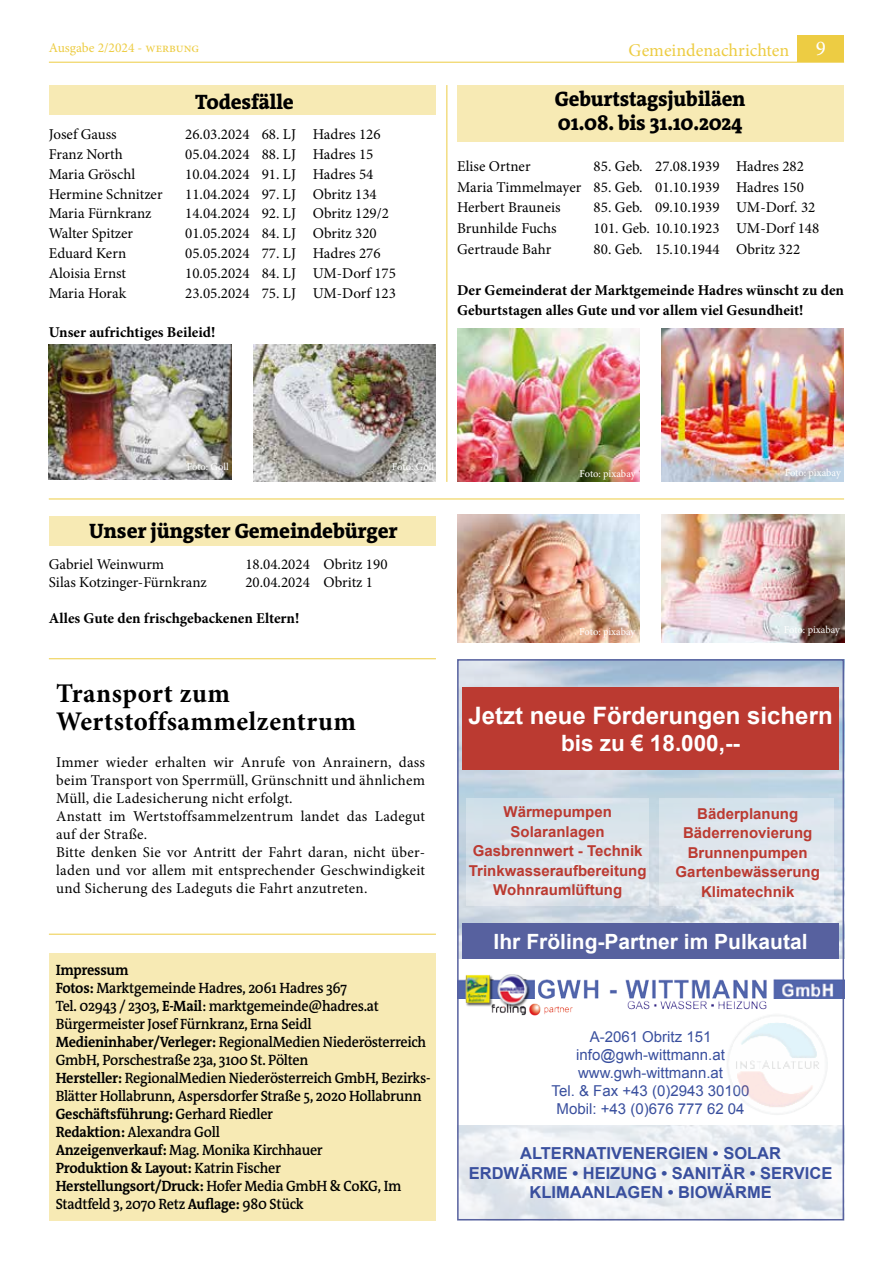
<style>
.page{position:relative;width:893px;height:1263px;background:#fff}
.page>*{position:absolute;margin:0;border:0;box-sizing:border-box;transform-origin:0 0}
.t1{font:700 27px/28.5px "Minion Pro";letter-spacing:.02em;color:#000}
.t2{font:700 24px "Arial";color:#fff}
.t3{font:700 22.5px "Arial";color:#fff}
.t4{font:800 21px/24px "The RM Antiqua";letter-spacing:-.01em;color:#000;scale:.95 1}
.t5{font:800 21px "The RM Antiqua";letter-spacing:-.01em;color:#000}
.t6{font:700 21px "Arial";color:#fff}
.t7{font:18px "Minion Pro";color:#edcc43}
.t8{font:700 16.5px/19.8px "Arial";color:#394f9e;text-align:center}
.t9{font:15px/20.5px "Minion Pro";color:#000;text-align:justify}
.t10{font:600 15px/18px "The RM Antiqua";letter-spacing:-.02em;color:#000;scale:.93 1}
.t11{font:15px/18px "Minion Pro";letter-spacing:.02em;color:#000}
.t12{font:700 15px/20.5px "Minion Pro";color:#000}
.t13{font:700 15px/19.5px "Arial";color:#bb3a31;text-align:center}
.t14{font:15px/18px "Arial";color:#394f9e;text-align:center}
.t15{font:13.5px "Minion Pro";color:#edcc43}
.t16{font:10.5px "Minion Pro";letter-spacing:-.005em;color:#fff}
.s1{font-size:21px;color:#fff}
.s2{font-weight:700}
</style>
<div class="page">
<div style="left:797px;top:35px;width:47px;height:27px;background:#edcc43"></div>
<hr style="left:49px;top:62px;width:795px;height:1px;background:#edcc43">
<hr style="left:446px;top:85px;width:1px;height:397px;background:#edcc43">
<div style="left:49px;top:952px;width:387px;height:268px;background:#f7eab4"></div>
<hr style="left:49px;top:934px;width:387px;height:1px;background:#edcc43">
<hr style="left:49px;top:658px;width:387px;height:1px;background:#edcc43">
<img style="left:457px;top:514px;width:183px;height:128px">
<img style="left:661px;top:514px;width:183px;height:128px">
<hr style="left:49px;top:499px;width:795px;height:1px;background:#edcc43">
<div style="left:457px;top:85px;width:387px;height:57px;background:#f7eab4"></div>
<div style="left:49px;top:516px;width:386px;height:30px;background:#f7eab4"></div>
<div style="left:49px;top:85px;width:387px;height:30px;background:#f7eab4"></div>
<img style="left:457px;top:328px;width:183px;height:154px">
<img style="left:661px;top:328px;width:183px;height:154px">
<img style="left:49px;top:344px;width:183px;height:135px">
<img style="left:253px;top:344px;width:183px;height:138px">
<img style="left:460px;top:662px;width:381px;height:297px">
<img style="left:460px;top:974px;width:381px;height:42px">
<div style="left:462px;top:687px;width:377px;height:83px;background:#bb3a31"></div>
<div style="left:462px;top:923px;width:377px;height:36px;background:#57619f"></div>
<div style="left:466px;top:798px;width:182px;height:107px;background:linear-gradient(to bottom,#d2e0e9,#e3e7ed)"></div>
<div style="left:659px;top:798px;width:174px;height:107px;background:linear-gradient(to bottom,#d6e2eb,#e6eaef)"></div>
<div style="left:457px;top:659px;width:387px;height:561px;border:2px solid #57619f"></div>
<img style="left:725px;top:1011px;width:104px;height:104px">
<p class="t15" style="left:49px;top:39px;width:152px">Ausgabe 2/2024 - werbung</p>
<p class="t7" style="left:629px;top:38px;width:199px">Gemeindenachrichten <span class="s1">9</span></p>
<h3 class="t5" style="left:195px;top:88px;width:100px">Todesfälle</h3>
<p class="t9" style="left:49px;top:124px;width:69px">Josef Gauss</p>
<p class="t9" style="left:185px;top:124px;width:197px">26.03.2024 68. LJ Hadres 126</p>
<p class="t9" style="left:49px;top:144px;width:76px">Franz North</p>
<p class="t9" style="left:185px;top:144px;width:190px">05.04.2024 88. LJ Hadres 15</p>
<p class="t9" style="left:49px;top:164px;width:88px">Maria Gröschl</p>
<p class="t9" style="left:185px;top:164px;width:190px">10.04.2024 91. LJ Hadres 54</p>
<p class="t9" style="left:49px;top:184px;width:115px">Hermine Schnitzer</p>
<p class="t9" style="left:185px;top:184px;width:193px">11.04.2024 97. LJ Obritz 134</p>
<p class="t9" style="left:49px;top:203px;width:104px">Maria Fürnkranz</p>
<p class="t9" style="left:185px;top:203px;width:205px">14.04.2024 92. LJ Obritz 129/2</p>
<p class="t9" style="left:49px;top:223px;width:86px">Walter Spitzer</p>
<p class="t9" style="left:185px;top:223px;width:193px">01.05.2024 84. LJ Obritz 320</p>
<p class="t9" style="left:49px;top:243px;width:79px">Eduard Kern</p>
<p class="t9" style="left:185px;top:243px;width:197px">05.05.2024 77. LJ Hadres 276</p>
<p class="t9" style="left:49px;top:263px;width:79px">Aloisia Ernst</p>
<p class="t9" style="left:185px;top:263px;width:212px">10.05.2024 84. LJ UM-Dorf 175</p>
<p class="t9" style="left:49px;top:283px;width:79px">Maria Horak</p>
<p class="t9" style="left:185px;top:283px;width:212px">23.05.2024 75. LJ UM-Dorf 123</p>
<p class="t12" style="left:49px;top:322px;width:168px">Unser aufrichtiges Beileid!</p>
<h3 class="t4" style="left:555px;top:87px;width:202px">Geburtstagsjubiläen<br>01.08. bis 31.10.2024</h3>
<p class="t9" style="left:457px;top:156px;width:348px;text-indent:136px">85. Geb. 27.08.1939 Hadres 282<br>Maria Timmelmayer 85. Geb. 01.10.1939 Hadres 150<br>Herbert Brauneis</p>
<p class="t9" style="left:457px;top:156px;width:75px">Elise Ortner</p>
<p class="t9" style="left:594px;top:197px;width:223px">85. Geb. 09.10.1939 UM-Dorf. 32</p>
<p class="t9" style="left:457px;top:218px;width:101px">Brunhilde Fuchs</p>
<p class="t9" style="left:594px;top:218px;width:227px">101. Geb. 10.10.1923 UM-Dorf 148</p>
<p class="t9" style="left:457px;top:239px;width:96px">Gertraude Bahr</p>
<p class="t9" style="left:594px;top:239px;width:208px">80. Geb. 15.10.1944 Obritz 322</p>
<p class="t12" style="left:457px;top:279px;width:388px">Der Gemeinderat der Marktgemeinde Hadres wünscht zu den<br>Geburtstagen alles Gute und vor allem viel Gesundheit!</p>
<p class="t16" style="left:187px;top:460px;width:44px">Foto: Goll</p>
<p class="t16" style="left:392px;top:460px;width:44px">Foto: Goll</p>
<h3 class="t5" style="left:89px;top:517px;width:310px">Unser jüngster Gemeindebürger</h3>
<p class="t9" style="left:49px;top:554px;width:117px">Gabriel Weinwurm</p>
<p class="t9" style="left:245px;top:554px;width:144px">18.04.2024 Obritz 190</p>
<p class="t9" style="left:49px;top:572px;width:159px">Silas Kotzinger-Fürnkranz</p>
<p class="t9" style="left:245px;top:572px;width:129px">20.04.2024 Obritz 1</p>
<p class="t12" style="left:49px;top:607px;width:252px">Alles Gute den frischgebackenen Eltern!</p>
<h1 class="t1" style="left:56px;top:678px;width:301px">Transport zum<br>Wertstoffsammelzentrum</h1>
<p class="t11" style="left:56px;top:753px;width:370px">Immer wieder erhalten wir Anrufe von Anrainern, dass beim Transport von Sperrmüll, Grünschnitt und ähnlichem Müll, die Ladesicherung nicht erfolgt.<br>Anstatt im Wertstoffsammelzentrum landet das Ladegut auf der Straße.<br>Bitte denken Sie vor Antritt der Fahrt daran, nicht über&shy;laden und vor allem mit entsprechender Geschwindigkeit und Sicherung des Ladeguts die Fahrt anzutreten.</p>
<p class="t10" style="left:56px;top:961px;width:404px"><span class="s2">Impressum<br>Fotos:</span> Marktgemeinde Hadres, 2061 Hadres 367<br>Tel. 02943 / 2303, <span class="s2">E-Mail</span>: marktgemeinde@hadres.at Bürgermeister Josef Fürnkranz, Erna Seidl <span class="s2">Medieninhaber/Verleger:</span> RegionalMedien Niederösterreich GmbH, Porschestraße 23a, 3100 St. Pölten<br><span class="s2">Hersteller:</span> RegionalMedien Niederösterreich GmbH, Bezirks-Blätter Hollabrunn, Aspersdorfer Straße 5, 2020 Hollabrunn <span class="s2">Geschäftsführung:</span> Gerhard Riedler<br><span class="s2">Redaktion:</span> Alexandra Goll<br><span class="s2">Anzeigenverkauf:</span> Mag. Monika Kirchhauer<br><span class="s2">Produktion &amp; Layout:</span> Katrin Fischer <span class="s2">Herstellungsort/Druck:</span> Hofer Media GmbH &amp; CoKG, Im Stadtfeld 3, 2070 Retz <span class="s2">Auflage:</span> 980 Stück</p>
<p class="t16" style="left:579px;top:466px;width:58px">Foto: pixabay</p>
<p class="t16" style="left:785px;top:465px;width:58px">Foto: pixabay</p>
<p class="t16" style="left:579px;top:625px;width:58px">Foto: pixabay</p>
<p class="t16" style="left:784px;top:622px;width:58px">Foto: pixabay</p>
<h2 class="t2" style="left:469px;top:699px;width:366px">Jetzt neue Förderungen sichern</h2>
<h3 class="t3" style="left:561px;top:728px;width:180px">bis zu € 18.000,--</h3>
<p class="t13" style="left:469px;top:803px;width:179px">Wärmepumpen<br>Solaranlagen<br>Gasbrennwert - Technik<br>Trinkwasseraufbereitung<br>Wohnraumlüftung</p>
<p class="t13" style="left:676px;top:804px;width:146px">Bäderplanung<br>Bäderrenovierung<br>Brunnenpumpen<br>Gartenbewässerung<br>Klimatechnik</p>
<h3 class="t6" style="left:494px;top:928px;width:315px">Ihr Fröling-Partner im Pulkautal</h3>
<p class="t14" style="left:552px;top:1028px;width:200px">A-2061 Obritz 151 info@gwh-wittmann.at www.gwh-wittmann.at<br>Tel. &amp; Fax +43 (0)2943 30100<br>Mobil: +43 (0)676 777 62 04</p>
<p class="t8" style="left:469px;top:1143px;width:365px">ALTERNATIVENERGIEN • SOLAR<br>ERDWÄRME • HEIZUNG • SANITÄR • SERVICE<br>KLIMAANLAGEN • BIOWÄRME</p>
</div>
